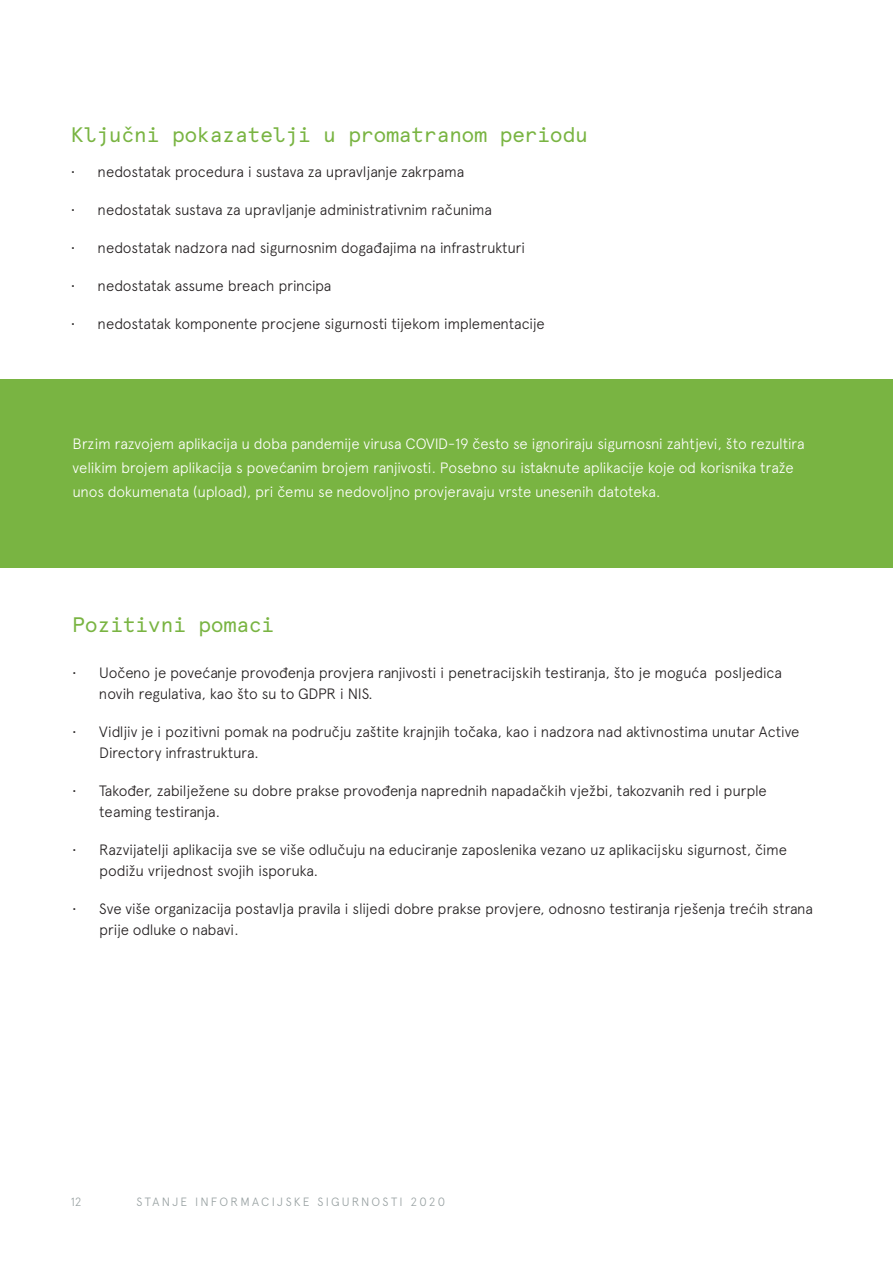
<style>
.page{position:relative;width:893px;height:1263px;background:#fff}
.page>*{position:absolute;margin:0;border:0;box-sizing:border-box;transform-origin:0 0}
.Level_2_Headings{font:21px "Apercu Pro Mono";letter-spacing:-.02em;color:#79b442}
.t1{font:300 15px/21px "Apercu Pro";letter-spacing:-.015em;color:#231f20}
.Body_Text{font:300 15px/24px "Apercu Pro";letter-spacing:-.015em;color:#fff}
.t2{font:300 12px "Apercu Pro";letter-spacing:.18em;color:#97a0a1}
</style>
<div class="page">
<div style="left:0;top:379px;width:893px;height:188px;background:#79b442"></div>
<p class="Level_2_Headings" style="left:71px;top:119px;width:519px">Ključni pokazatelji u promatranom periodu</p>
<p class="t1" style="left:71px;top:160px;width:395px">• nedostatak procedura i sustava za upravljanje zakrpama</p>
<p class="t1" style="left:71px;top:198px;width:423px">• nedostatak sustava za upravljanje administrativnim računima</p>
<p class="t1" style="left:71px;top:236px;width:456px">• nedostatak nadzora nad sigurnosnim događajima na infrastrukturi</p>
<p class="t1" style="left:71px;top:274px;width:262px">• nedostatak assume breach principa</p>
<p class="t1" style="left:71px;top:312px;width:475px">• nedostatak komponente procjene sigurnosti tijekom implementacije</p>
<p class="Body_Text" style="left:73px;top:430px;width:734px">Brzim razvojem aplikacija u doba pandemije virusa COVID-19 često se ignoriraju sigurnosni zahtjevi, što rezultira velikim brojem aplikacija s povećanim brojem ranjivosti. Posebno su istaknute aplikacije koje od korisnika traže unos dokumenata (upload), pri čemu se nedovoljno provjeravaju vrste unesenih datoteka.</p>
<p class="Level_2_Headings" style="left:72px;top:609px;width:204px">Pozitivni pomaci</p>
<p class="t1" style="left:99px;top:660px;width:684px;text-indent:-27px">• Uočeno je povećanje provođenja provjera ranjivosti i penetracijskih testiranja, što je moguća posljedica novih regulativa, kao što su to GDPR i NIS.</p>
<p class="t1" style="left:99px;top:720px;width:702px;text-indent:-27px">• Vidljiv je i pozitivni pomak na području zaštite krajnjih točaka, kao i nadzora nad aktivnostima unutar Active<br>Directory infrastruktura.</p>
<p class="t1" style="left:99px;top:779px;width:669px;text-indent:-27px">• Također, zabilježene su dobre prakse provođenja naprednih napadačkih vježbi, takozvanih red i purple teaming testiranja.</p>
<p class="t1" style="left:99px;top:838px;width:689px;text-indent:-27px">• Razvijatelji aplikacija sve se više odlučuju na educiranje zaposlenika vezano uz aplikacijsku sigurnost, čime podižu vrijednost svojih isporuka.</p>
<p class="t1" style="left:99px;top:897px;width:715px;text-indent:-27px">• Sve više organizacija postavlja pravila i slijedi dobre prakse provjere, odnosno testiranja rješenja trećih strana prije odluke o nabavi.</p>
<p class="t2" style="left:71px;top:1193px;width:12px">12</p>
<p class="t2" style="left:136px;top:1193px;width:310px">STANJE INFORMACIJSKE SIGURNOSTI 2020</p>
</div>
